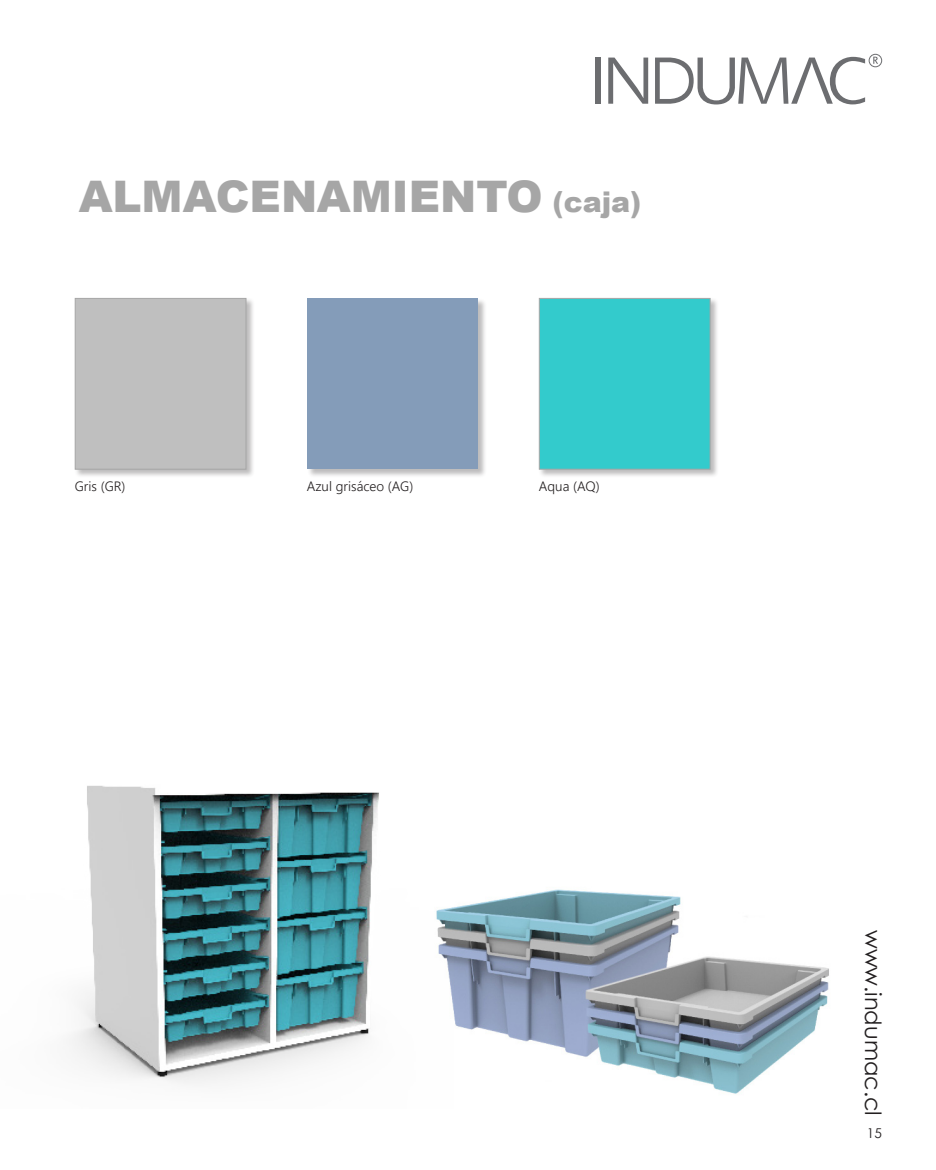
<style>
.page{position:relative;width:936px;height:1170px;background:#fff}
.page>*{position:absolute;margin:0;border:0;box-sizing:border-box;transform-origin:0 0}
.t1{font:900 43.5px "Arial";color:#a6a6a6}
.t2{font:22.5px "Century Gothic";color:#231f20}
.t3{font:300 13.5px "Yu Gothic UI";color:#231f20}
.t4{font:13.5px "Century Gothic";color:#231f20}
.s1{font-size:28.5px}
</style>
<div class="page">
<img style="left:453px;top:889px;width:376px;height:205px">
<svg style="left:873px;top:57px;width:5px;height:7px"></svg>
<div style="left:868px;top:54px;width:13px;height:13px;border:1px solid #6c6d70;border-radius:50%"></div>
<div style="left:595px;top:58px;width:6px;height:46px;background:#6c6d70"></div>
<svg style="left:655px;top:57px;width:210px;height:47px"></svg>
<svg style="left:608px;top:58px;width:40px;height:46px"></svg>
<div style="left:74px;top:297px;width:181px;height:181px;background:#231f20;opacity:.3"></div>
<div style="left:75px;top:298px;width:171px;height:171px;background:#bfbfbf;border:1px solid #a6a6a6"></div>
<div style="left:307px;top:298px;width:179px;height:180px;background:#231f20;opacity:.3"></div>
<div style="left:307px;top:298px;width:171px;height:171px;background:#849cb9"></div>
<div style="left:538px;top:297px;width:181px;height:181px;background:#231f20;opacity:.3"></div>
<div style="left:539px;top:298px;width:171px;height:171px;background:#33cbcc;border:1px solid #a6a6a6"></div>
<img style="left:69px;top:786px;width:384px;height:298px">
<p class="t1" style="left:79px;top:165px;width:564px">ALMACENAMIENTO <span class="s1">(caja)</span></p>
<p class="t3" style="left:75px;top:473px;width:52px">Gris (GR)</p>
<p class="t3" style="left:307px;top:473px;width:108px">Azul grisáceo (AG)</p>
<p class="t3" style="left:539px;top:473px;width:62px">Aqua (AQ)</p>
<p class="t2" style="left:888px;top:929px;width:187px;rotate:90deg">www.indumac.cl</p>
<p class="t4" style="left:866px;top:1123px;width:16px">15</p>
</div>
